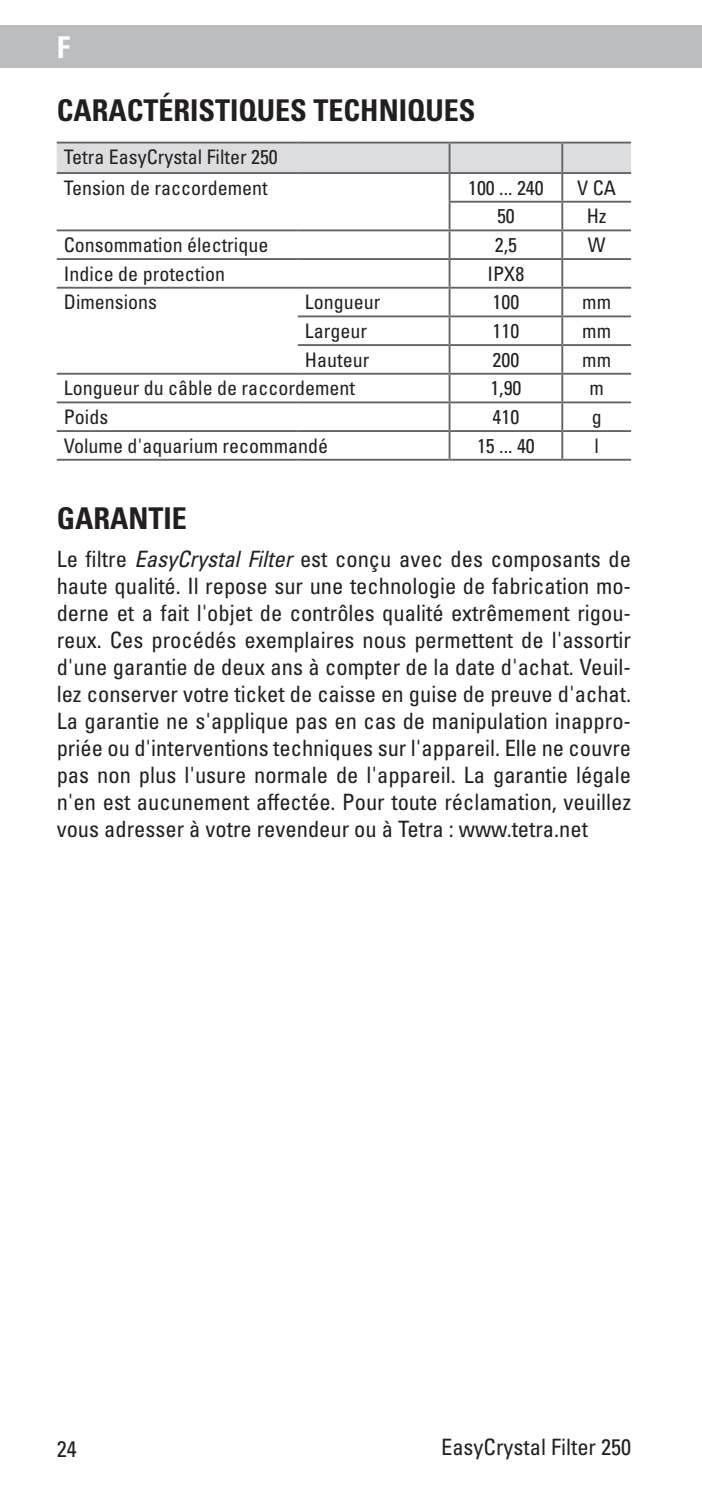
<style>
.page{position:relative;width:702px;height:1489px;background:#fff}
.page>*{position:absolute;margin:0;border:0;box-sizing:border-box;transform-origin:0 0}
.Head_1{font:700 condensed 30px "Univers LT Pro";color:#231f20}
.t1{font:700 condensed 30px "Univers LT Pro";color:#fff}
.Text_norm{font:condensed 22.5px/27px "Univers LT Pro";color:#231f20;text-align:justify}
.Tab_norm{font:condensed 20px "Univers LT Pro";color:#231f20}
.Tab_zen{font:condensed 20px "Univers LT Pro";color:#231f20}
.s1{font-style:italic}
</style>
<div class="page">
<div style="left:0;top:25px;width:702px;height:43px;background:#bcbdc0"></div>
<div style="left:57px;top:143px;width:574px;height:29px;background:#dcdddf"></div>
<hr style="left:562px;top:201px;width:69px;height:2px;background:#636366">
<hr style="left:562px;top:229px;width:69px;height:2px;background:#636366">
<hr style="left:449px;top:287px;width:113px;height:2px;background:#636366">
<hr style="left:562px;top:287px;width:69px;height:2px;background:#636366">
<hr style="left:449px;top:315px;width:113px;height:2px;background:#636366">
<hr style="left:562px;top:315px;width:69px;height:2px;background:#636366">
<hr style="left:449px;top:344px;width:113px;height:2px;background:#636366">
<hr style="left:562px;top:344px;width:69px;height:2px;background:#636366">
<hr style="left:449px;top:373px;width:113px;height:1px;background:#636366">
<hr style="left:562px;top:373px;width:69px;height:1px;background:#636366">
<hr style="left:449px;top:401px;width:113px;height:2px;background:#636366">
<hr style="left:562px;top:401px;width:69px;height:2px;background:#636366">
<hr style="left:561px;top:174px;width:2px;height:27px;background:#636366">
<hr style="left:561px;top:203px;width:2px;height:26px;background:#636366">
<hr style="left:561px;top:231px;width:2px;height:27px;background:#636366">
<hr style="left:561px;top:374px;width:2px;height:27px;background:#636366">
<hr style="left:561px;top:403px;width:2px;height:27px;background:#636366">
<hr style="left:561px;top:432px;width:2px;height:27px;background:#636366">
<hr style="left:562px;top:258px;width:69px;height:2px;background:#636366">
<hr style="left:561px;top:260px;width:2px;height:27px;background:#636366">
<hr style="left:57px;top:142px;width:241px;height:1px;background:#636366">
<hr style="left:298px;top:142px;width:151px;height:1px;background:#636366">
<hr style="left:57px;top:172px;width:241px;height:2px;background:#636366">
<hr style="left:298px;top:172px;width:151px;height:2px;background:#636366">
<hr style="left:448px;top:201px;width:114px;height:2px;background:#636366">
<hr style="left:449px;top:229px;width:113px;height:2px;background:#636366">
<hr style="left:561px;top:289px;width:2px;height:26px;background:#636366">
<hr style="left:561px;top:317px;width:2px;height:27px;background:#636366">
<hr style="left:561px;top:346px;width:2px;height:27px;background:#636366">
<hr style="left:449px;top:142px;width:113px;height:1px;background:#636366">
<hr style="left:448px;top:143px;width:2px;height:29px;background:#636366">
<hr style="left:449px;top:172px;width:113px;height:2px;background:#636366">
<hr style="left:562px;top:142px;width:69px;height:1px;background:#636366">
<hr style="left:562px;top:172px;width:69px;height:2px;background:#636366">
<hr style="left:561px;top:143px;width:2px;height:29px;background:#636366">
<hr style="left:449px;top:258px;width:113px;height:2px;background:#636366">
<hr style="left:562px;top:430px;width:69px;height:2px;background:#636366">
<hr style="left:562px;top:459px;width:69px;height:1px;background:#636366">
<hr style="left:449px;top:430px;width:113px;height:2px;background:#636366">
<hr style="left:449px;top:459px;width:113px;height:1px;background:#636366">
<hr style="left:448px;top:289px;width:2px;height:26px;background:#636366">
<hr style="left:298px;top:315px;width:151px;height:2px;background:#636366">
<hr style="left:448px;top:317px;width:2px;height:27px;background:#636366">
<hr style="left:298px;top:344px;width:151px;height:2px;background:#636366">
<hr style="left:448px;top:346px;width:2px;height:27px;background:#636366">
<hr style="left:448px;top:231px;width:2px;height:27px;background:#636366">
<hr style="left:448px;top:174px;width:2px;height:27px;background:#636366">
<hr style="left:448px;top:203px;width:2px;height:26px;background:#636366">
<hr style="left:57px;top:287px;width:241px;height:2px;background:#636366">
<hr style="left:298px;top:287px;width:151px;height:2px;background:#636366">
<hr style="left:57px;top:229px;width:241px;height:2px;background:#636366">
<hr style="left:298px;top:229px;width:151px;height:2px;background:#636366">
<hr style="left:57px;top:373px;width:241px;height:1px;background:#636366">
<hr style="left:298px;top:373px;width:151px;height:1px;background:#636366">
<hr style="left:448px;top:374px;width:2px;height:27px;background:#636366">
<hr style="left:57px;top:401px;width:241px;height:2px;background:#636366">
<hr style="left:298px;top:401px;width:151px;height:2px;background:#636366">
<hr style="left:448px;top:403px;width:2px;height:27px;background:#636366">
<hr style="left:57px;top:430px;width:241px;height:2px;background:#636366">
<hr style="left:298px;top:430px;width:151px;height:2px;background:#636366">
<hr style="left:448px;top:432px;width:2px;height:27px;background:#636366">
<hr style="left:57px;top:459px;width:241px;height:1px;background:#636366">
<hr style="left:298px;top:459px;width:151px;height:1px;background:#636366">
<hr style="left:57px;top:258px;width:241px;height:2px;background:#636366">
<hr style="left:298px;top:258px;width:151px;height:2px;background:#636366">
<hr style="left:448px;top:260px;width:2px;height:27px;background:#636366">
<h1 class="t1" style="left:57px;top:28px;width:15px">F</h1>
<p class="Head_1" style="left:57px;top:92px;width:420px">CARACTÉRISTIQUES TECHNIQUES</p>
<p class="Tab_norm" style="left:64px;top:144px;width:215px">Tetra EasyCrystal Filter 250</p>
<p class="Tab_norm" style="left:64px;top:175px;width:205px">Tension de raccordement</p>
<p class="Tab_zen" style="left:468px;top:175px;width:77px">100 ... 240</p>
<p class="Tab_zen" style="left:577px;top:175px;width:40px">V CA</p>
<p class="Tab_zen" style="left:497px;top:203px;width:19px">50</p>
<p class="Tab_zen" style="left:586px;top:203px;width:21px">Hz</p>
<p class="Tab_norm" style="left:64px;top:232px;width:206px">Consommation électrique</p>
<p class="Tab_zen" style="left:495px;top:232px;width:24px">2,5</p>
<p class="Tab_zen" style="left:587px;top:232px;width:19px">W</p>
<p class="Tab_norm" style="left:64px;top:261px;width:163px">Indice de protection</p>
<p class="Tab_zen" style="left:487px;top:261px;width:38px">IPX8</p>
<p class="Tab_norm" style="left:64px;top:289px;width:95px">Dimensions</p>
<p class="Tab_norm" style="left:305px;top:289px;width:77px">Longueur</p>
<p class="Tab_zen" style="left:492px;top:289px;width:28px">100</p>
<p class="Tab_zen" style="left:582px;top:289px;width:30px">mm</p>
<p class="Tab_norm" style="left:305px;top:318px;width:64px">Largeur</p>
<p class="Tab_zen" style="left:492px;top:318px;width:28px">110</p>
<p class="Tab_zen" style="left:582px;top:318px;width:30px">mm</p>
<p class="Tab_norm" style="left:305px;top:347px;width:66px">Hauteur</p>
<p class="Tab_zen" style="left:492px;top:347px;width:28px">200</p>
<p class="Tab_zen" style="left:582px;top:347px;width:30px">mm</p>
<p class="Tab_norm" style="left:64px;top:375px;width:293px">Longueur du câble de raccordement</p>
<p class="Tab_zen" style="left:490px;top:375px;width:33px">1,90</p>
<p class="Tab_zen" style="left:589px;top:375px;width:16px">m</p>
<p class="Tab_norm" style="left:64px;top:404px;width:46px">Poids</p>
<p class="Tab_zen" style="left:492px;top:404px;width:28px">410</p>
<p class="Tab_zen" style="left:591px;top:404px;width:11px">g</p>
<p class="Tab_norm" style="left:64px;top:433px;width:266px">Volume d'aquarium recommandé</p>
<p class="Tab_zen" style="left:477px;top:433px;width:59px">15 ... 40</p>
<p class="Tab_zen" style="left:594px;top:433px;width:6px">l</p>
<p class="Head_1" style="left:57px;top:500px;width:132px">GARANTIE</p>
<p class="Text_norm" style="left:57px;top:545px;width:576px">Le filtre <span class="s1">EasyCrystal Filter</span> est conçu avec des composants de haute qualité. Il repose sur une technologie de fabrication mo&shy;derne et a fait l'objet de contrôles qualité extrêmement rigou&shy;reux. Ces procédés exemplaires nous permettent de l'assortir d'une garantie de deux ans à compter de la date d'achat. Veuil&shy;lez conserver votre ticket de caisse en guise de preuve d'achat.<br>La garantie ne s'applique pas en cas de manipulation inappro&shy;priée ou d'interventions techniques sur l'appareil. Elle ne couvre pas non plus l'usure normale de l'appareil. La garantie légale n'en est aucunement affectée. Pour toute réclamation, veuillez vous adresser à votre revendeur ou à Tetra : www.tetra.net</p>
<p class="Text_norm" style="left:57px;top:1434px;width:21px">24</p>
<p class="Text_norm" style="left:441px;top:1432px;width:191px">EasyCrystal Filter 250</p>
</div>
